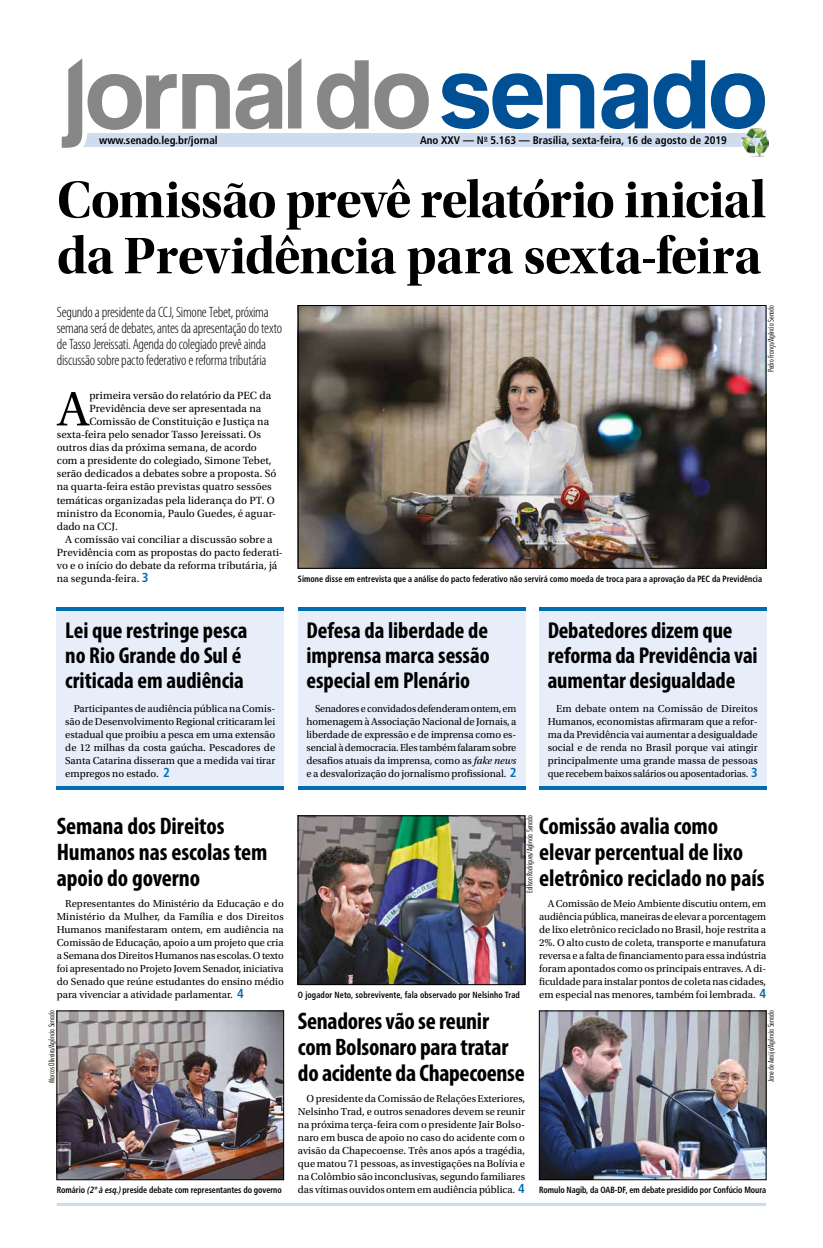
<style>
.page{position:relative;width:823px;height:1248px;background:#fff}
.page>*{position:absolute;margin:0;border:0;box-sizing:border-box;transform-origin:0 0}
.t1{font:53.5px/56px "Utopia Std Bold Disp";letter-spacing:-.015em;color:#000}
.t2{font:50.8px "Utopia Std";color:#000}
.t3{font:700 condensed 24px/26px "Myriad Pro";letter-spacing:-.005em;color:#000}
.t4{font:700 condensed 23px/25px "Myriad Pro";letter-spacing:-.005em;color:#000}
.t5{font:300 condensed 15px/16px "Myriad Pro";letter-spacing:-.015em;color:#000}
.t6{font:11px "Utopia Std";letter-spacing:.005em;color:#000}
.t7{font:700 condensed 11px "Frutiger";color:#000}
.t8{font:10.6px/13px "Utopia Std";letter-spacing:-.005em;color:#000;text-align:justify}
.t9{font:700 condensed 9px "Frutiger";color:#000;scale:.9 1}
.t10{font:300 condensed 8px "Futura BT";color:#000}
.s1{font-family:"Frutiger";font-weight:700;font-stretch:condensed;font-size:13px;color:#006db1}
.s2{font-style:italic}
</style>
<div class="page">
<hr style="left:57px;top:1202px;width:708px;height:3px;background:#cfdcef">
<div style="left:57px;top:607px;width:226px;height:182px;background:#e8eef9"></div>
<div style="left:539px;top:607px;width:226px;height:182px;background:#e8eef9"></div>
<div style="left:298px;top:607px;width:226px;height:182px;background:#e8eef9"></div>
<div style="left:76px;top:134px;width:689px;height:13px;background:#cfdcef"></div>
<svg style="left:317px;top:60px;width:51px;height:69px"></svg>
<svg style="left:374px;top:73px;width:54px;height:56px"></svg>
<svg style="left:288px;top:59px;width:13px;height:69px"></svg>
<svg style="left:653px;top:60px;width:51px;height:69px"></svg>
<svg style="left:710px;top:73px;width:54px;height:56px"></svg>
<svg style="left:441px;top:73px;width:153px;height:56px"></svg>
<svg style="left:601px;top:73px;width:46px;height:56px"></svg>
<svg style="left:61px;top:58px;width:221px;height:90px"></svg>
<div style="left:737px;top:126px;width:32px;height:32px;background:#fff;opacity:.75"></div>
<img style="left:741px;top:129px;width:27px;height:27px">
<img style="left:300px;top:817px;width:222px;height:165px">
<div style="left:298px;top:815px;width:226px;height:169px;border:1px solid #000"></div>
<img style="left:59px;top:1012px;width:222px;height:165px">
<img style="left:300px;top:307px;width:463px;height:259px">
<div style="left:298px;top:305px;width:467px;height:263px;border:1px solid #000"></div>
<img style="left:541px;top:1012px;width:222px;height:165px">
<div style="left:539px;top:1010px;width:226px;height:169px;border:1px solid #000"></div>
<hr style="left:57px;top:607px;width:226px;height:3px;background:#006db1">
<hr style="left:539px;top:607px;width:226px;height:3px;background:#006db1">
<hr style="left:298px;top:607px;width:226px;height:3px;background:#006db1">
<hr style="left:57px;top:786px;width:226px;height:3px;background:#006db1">
<hr style="left:539px;top:786px;width:226px;height:3px;background:#006db1">
<hr style="left:298px;top:786px;width:226px;height:3px;background:#006db1">
<p class="t7" style="left:99px;top:134px;width:120px">www.senado.leg.br/jornal</p>
<p class="t7" style="left:420px;top:134px;width:308px">Ano XXV — N<sup>o</sup> 5.163 — Brasília, sexta-feira, 16 de agosto de 2019</p>
<h1 class="t1" style="left:57px;top:172px;width:710px">Comissão prevê relatório inicial da Previdência para sexta-feira</h1>
<h3 class="t5" style="left:57px;top:303px;width:227px">Segundo a presidente da CCJ, Simone Tebet, próxima semana será de debates, antes da apresentação do texto de Tasso Jereissati. Agenda do colegiado prevê ainda discussão sobre pacto federativo e reforma tributária</h3>
<h2 class="t2" style="left:57px;top:381px;width:34px">A</h2>
<p class="t6" style="left:89px;top:390px;width:183px">primeira versão do relatório da PEC da</p>
<p class="t10" style="left:765px;top:372px;width:68px;rotate:-90deg">Pedro França/Agência Senado</p>
<p class="t6" style="left:89px;top:403px;width:173px">Previdência deve ser apresentada na</p>
<p class="t6" style="left:89px;top:416px;width:181px">Comissão de Constituição e Justiça na</p>
<p class="t6" style="left:57px;top:429px;width:205px">sexta-feira pelo senador Tasso Jereissati. Os</p>
<p class="t6" style="left:57px;top:442px;width:201px">outros dias da próxima semana, de acordo</p>
<p class="t6" style="left:57px;top:455px;width:216px">com a presidente do colegiado, Simone Tebet,</p>
<p class="t6" style="left:57px;top:468px;width:221px">serão dedicados a debates sobre a proposta. Só</p>
<p class="t6" style="left:57px;top:481px;width:216px">na quarta-feira estão previstas quatro sessões</p>
<p class="t6" style="left:57px;top:494px;width:219px">temáticas organizadas pela liderança do PT. O</p>
<p class="t6" style="left:57px;top:507px;width:221px">ministro da Economia, Paulo Guedes, é aguar-</p>
<p class="t6" style="left:57px;top:520px;width:62px">dado na CCJ.</p>
<p class="t6" style="left:65px;top:533px;width:209px">A comissão vai conciliar a discussão sobre a</p>
<p class="t6" style="left:57px;top:546px;width:228px">Previdência com as propostas do pacto federati-</p>
<p class="t6" style="left:57px;top:559px;width:222px">vo e o início do debate da reforma tributária, já</p>
<p class="t6" style="left:57px;top:572px;width:93px">na segunda-feira. <span class="s1">3</span></p>
<p class="t9" style="left:298px;top:573px;width:517px">Simone disse em entrevista que a análise do pacto federativo não servirá como moeda de troca para a aprovação da PEC da Previdência</p>
<h3 class="t4" style="left:306px;top:617px;width:185px;text-align:justify">Defesa da liberdade de imprensa marca sessão especial em Plenário</h3>
<h3 class="t4" style="left:65px;top:617px;width:183px">Lei que restringe pesca no Rio Grande do Sul é criticada em audiência</h3>
<h3 class="t4" style="left:547px;top:617px;width:211px">Debatedores dizem que reforma da Previdência vai aumentar desigualdade</h3>
<p class="t8" style="left:65px;top:701px;width:211px;text-indent:9px">Participantes de audiência pública na Comis&shy;são de Desenvolvimento Regional criticaram lei estadual que proibiu a pesca em uma extensão de 12 milhas da costa gaúcha. Pescadores de Santa Catarina disseram que a medida vai tirar empregos no estado. <span class="s1">2</span></p>
<p class="t8" style="left:547px;top:701px;width:211px;text-indent:9px">Em debate ontem na Comissão de Direitos Humanos, economistas afirmaram que a refor&shy;ma da Previdência vai aumentar a desigualdade social e de renda no Brasil porque vai atingir principalmente uma grande massa de pessoas que recebem baixos salários ou aposentadorias. <span class="s1">3</span></p>
<p class="t8" style="left:306px;top:701px;width:211px;text-indent:9px">Senadores e convidados defenderam ontem, em homenagem à Associação Nacional de Jornais, a liberdade de expressão e de imprensa como es&shy;sencial à democracia. Eles também falaram sobre desafios atuais da imprensa, como as <span class="s2">fake news </span>e a desvalorização do jornalismo profissional. <span class="s1">2</span></p>
<h3 class="t3" style="left:57px;top:812px;width:212px">Semana dos Direitos<br>Humanos nas escolas tem apoio do governo</h3>
<p class="t8" style="left:57px;top:896px;width:228px;text-indent:9px">Representantes do Ministério da Educação e do Ministério da Mulher, da Família e dos Direitos Humanos manifestaram ontem, em audiência na Comissão de Educação, apoio a um projeto que cria a Semana dos Direitos Humanos nas escolas. O texto foi apresentado no Projeto Jovem Senador, iniciativa do Senado que reúne estudantes do ensino médio para vivenciar a atividade parlamentar. <span class="s1">4</span></p>
<p class="t10" style="left:47px;top:1082px;width:74px;rotate:-90deg">Marcos Oliveira/Agência Senado</p>
<p class="t9" style="left:57px;top:1184px;width:251px">Romário <span class="s2">(2ºà esq.)</span>preside debate com representantes do governo</p>
<p class="t10" style="left:524px;top:893px;width:79px;rotate:-90deg">Edilson Rodrigues/Agência Senado</p>
<h3 class="t3" style="left:539px;top:812px;width:227px">Comissão avalia como elevar percentual de lixo eletrônico reciclado no país</h3>
<p class="t9" style="left:298px;top:989px;width:248px">O jogador Neto, sobrevivente, fala observado por Nelsinho Trad</p>
<h3 class="t3" style="left:298px;top:1007px;width:228px">Senadores vão se reunir com Bolsonaro para tratar do acidente da Chapecoense</h3>
<p class="t8" style="left:298px;top:1091px;width:228px;text-indent:9px">O presidente da Comissão de Relações Exteriores, Nelsinho Trad, e outros senadores devem se reunir na próxima terça-feira com o presidente Jair Bolso&shy;naro em busca de apoio no caso do acidente com o avisão da Chapecoense. Três anos após a tragédia, que matou 71 pessoas, as investigações na Bolívia e na Colômbio são inconclusivas, segundo familiares das vítimas ouvidos ontem em audiência pública. <span class="s1">4</span></p>
<p class="t8" style="left:539px;top:896px;width:228px;text-indent:9px">A Comissão de Meio Ambiente discutiu ontem, em audiência pública, maneiras de elevar a porcentagem de lixo eletrônico reciclado no Brasil, hoje restrita a 2%. O alto custo de coleta, transporte e manufatura reversa e a falta de financiamento para essa indústria foram apontados como os principais entraves. A di&shy;ficuldade para instalar pontos de coleta nas cidades, em especial nas menores, também foi lembrada. <span class="s1">4</span></p>
<p class="t10" style="left:765px;top:1081px;width:73px;rotate:-90deg">Jane de Araújo/Agência Senado</p>
<p class="t9" style="left:539px;top:1184px;width:253px">Romulo Nagib, da OAB-DF, em debate presidido por Confúcio Moura</p>
</div>
